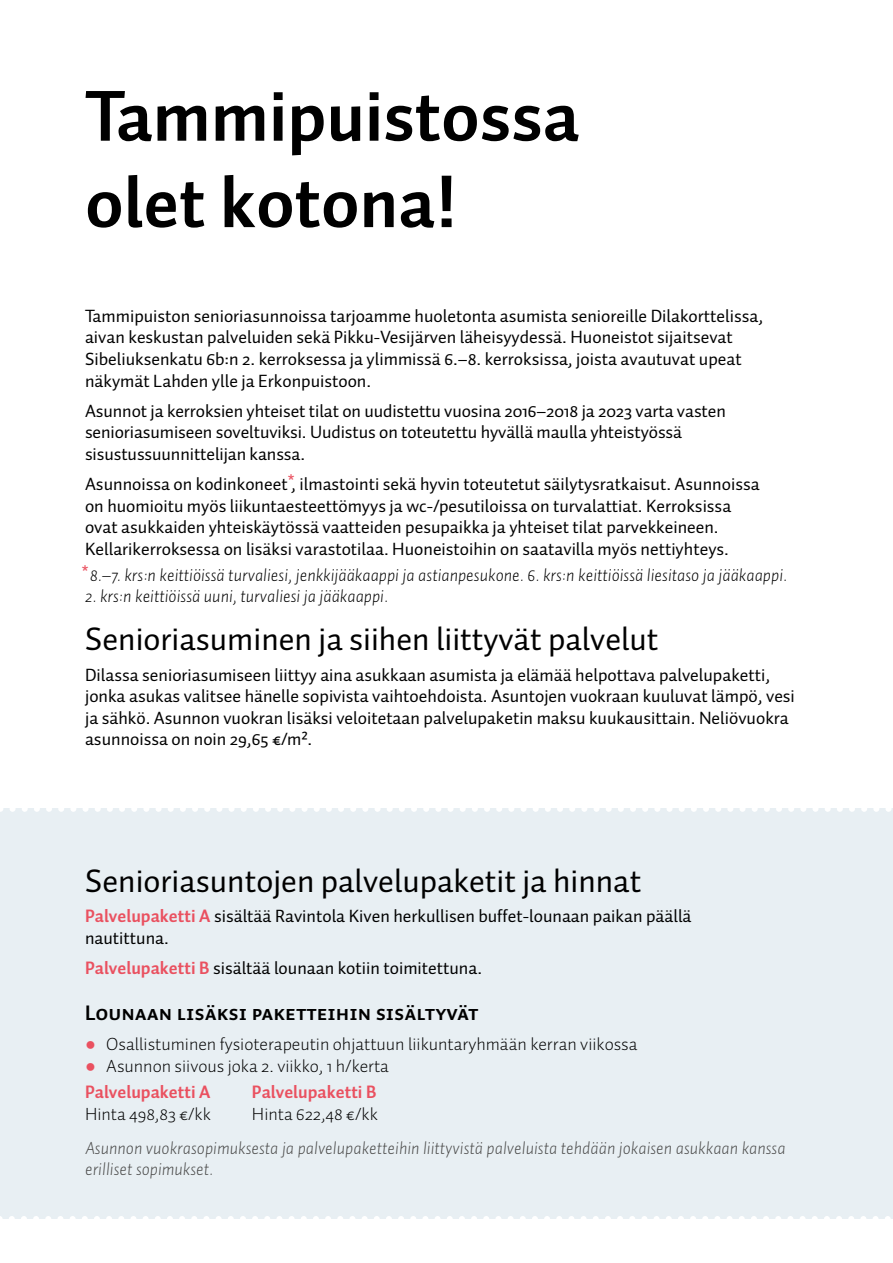
<style>
.page{position:relative;width:893px;height:1263px;background:#fff}
.page>*{position:absolute;margin:0;border:0;box-sizing:border-box;transform-origin:0 0}
.t1{font:700 72px/86.4px "Auto Pro";color:#000}
.t2{font:33px "Auto Pro";color:#000}
.t3{font:21px "Auto Pro Bold Small Caps";color:#000}
.t4{font:18px/21.6px "Auto Pro";color:#000}
.t5{font:18px "Auto Pro Light Italic 1";color:#000}
.t6{font:300 18px/25.8px "Auto Pro";color:#000}
.t7{font:18px/21.6px "Auto Pro Light Italic 1";color:#4a4a49}
.t8{font:700 18px "Auto Pro";color:#ea5160}
.s1{font-family:"Arial";color:#ea5160}
.s2{font-weight:700;color:#ea5160}
.s3{font-family:"Arial";font-weight:400;color:#ea5160}
</style>
<div class="page">
<div style="left:0;top:809px;width:893px;height:410px;background:#e8eff3"></div>
<svg style="left:0;top:1216px;width:891px;height:3px"></svg>
<svg style="left:0;top:808px;width:893px;height:4px"></svg>
<h1 class="t1" style="left:85px;top:71px;width:496px">Tammipuistossa olet kotona!</h1>
<p class="t4" style="left:85px;top:304px;width:680px">Tammipuiston senioriasunnoissa tarjoamme huoletonta asumista senioreille Dilakorttelissa, aivan keskustan palveluiden sekä Pikku-Vesijärven läheisyydessä. Huoneistot sijaitsevat Sibeliuksenkatu 6b:n 2. kerroksessa ja ylimmissä 6.–8. kerroksissa, joista avautuvat upeat näkymät Lahden ylle ja Erkonpuistoon.</p>
<p class="t4" style="left:85px;top:399px;width:642px">Asunnot ja kerroksien yhteiset tilat on uudistettu vuosina 2016–2018 ja 2023 varta vasten senioriasumiseen soveltuviksi. Uudistus on toteutettu hyvällä maulla yhteistyössä sisustussuunnittelijan kanssa.</p>
<p class="t4" style="left:85px;top:473px;width:676px">Asunnoissa on kodinkoneet <span class="s1">⃰</span>, ilmastointi sekä hyvin toteutetut säilytysratkaisut. Asunnoissa on huomioitu myös liikuntaesteettömyys ja wc-/pesutiloissa on turvalattiat. Kerroksissa ovat asukkaiden yhteiskäytössä vaatteiden pesupaikka ja yhteiset tilat parvekkeineen.<br>Kellarikerroksessa on lisäksi varastotilaa. Huoneistoihin on saatavilla myös nettiyhteys.</p>
<p class="t5" style="left:85px;top:562px;width:704px"><span class="s1">⃰</span>8.–7. krs:n keittiöissä turvaliesi, jenkkijääkaappi ja astianpesukone. 6. krs:n keittiöissä liesitaso ja jääkaappi.</p>
<p class="t5" style="left:85px;top:584px;width:305px">2. krs:n keittiöissä uuni, turvaliesi ja jääkaappi.</p>
<h2 class="t2" style="left:85px;top:616px;width:575px">Senioriasuminen ja siihen liittyvät palvelut</h2>
<p class="t4" style="left:85px;top:663px;width:711px">Dilassa senioriasumiseen liittyy aina asukkaan asumista ja elämää helpottava palvelupaketti, jonka asukas valitsee hänelle sopivista vaihtoehdoista. Asuntojen vuokraan kuuluvat lämpö, vesi ja sähkö. Asunnon vuokran lisäksi veloitetaan palvelupaketin maksu kuukausittain. Neliövuokra asunnoissa on noin 29,65 €/m².</p>
<h2 class="t2" style="left:85px;top:858px;width:558px">Senioriasuntojen palvelupaketit ja hinnat</h2>
<p class="t4" style="left:85px;top:905px;width:608px"><span class="s2">Palvelupaketti A</span> sisältää Ravintola Kiven herkullisen buffet-lounaan paikan päällä nautittuna.</p>
<p class="t4" style="left:85px;top:957px;width:399px"><span class="s2">Palvelupaketti B</span> sisältää lounaan kotiin toimitettuna.</p>
<p class="t3" style="left:85px;top:998px;width:395px">Lounaan lisäksi paketteihin sisältyvät</p>
<p class="t6" style="left:85px;top:1031px;width:554px"><span class="s3">●</span> Osallistuminen fysioterapeutin ohjattuun liikuntaryhmään kerran viikossa</p>
<p class="t6" style="left:85px;top:1053px;width:305px"><span class="s3">●</span> Asunnon siivous joka 2. viikko, 1 h/kerta<br><span class="s2">Palvelupaketti A</span></p>
<p class="t6" style="left:85px;top:1100px;width:127px">Hinta 498,83 €/kk</p>
<p class="t7" style="left:85px;top:1136px;width:702px">Asunnon vuokrasopimuksesta ja palvelupaketteihin liittyvistä palveluista tehdään jokaisen asukkaan kanssa erilliset sopimukset.</p>
<p class="t8" style="left:252px;top:1079px;width:126px">Palvelupaketti B</p>
<p class="t6" style="left:252px;top:1100px;width:127px">Hinta 622,48 €/kk</p>
</div>
